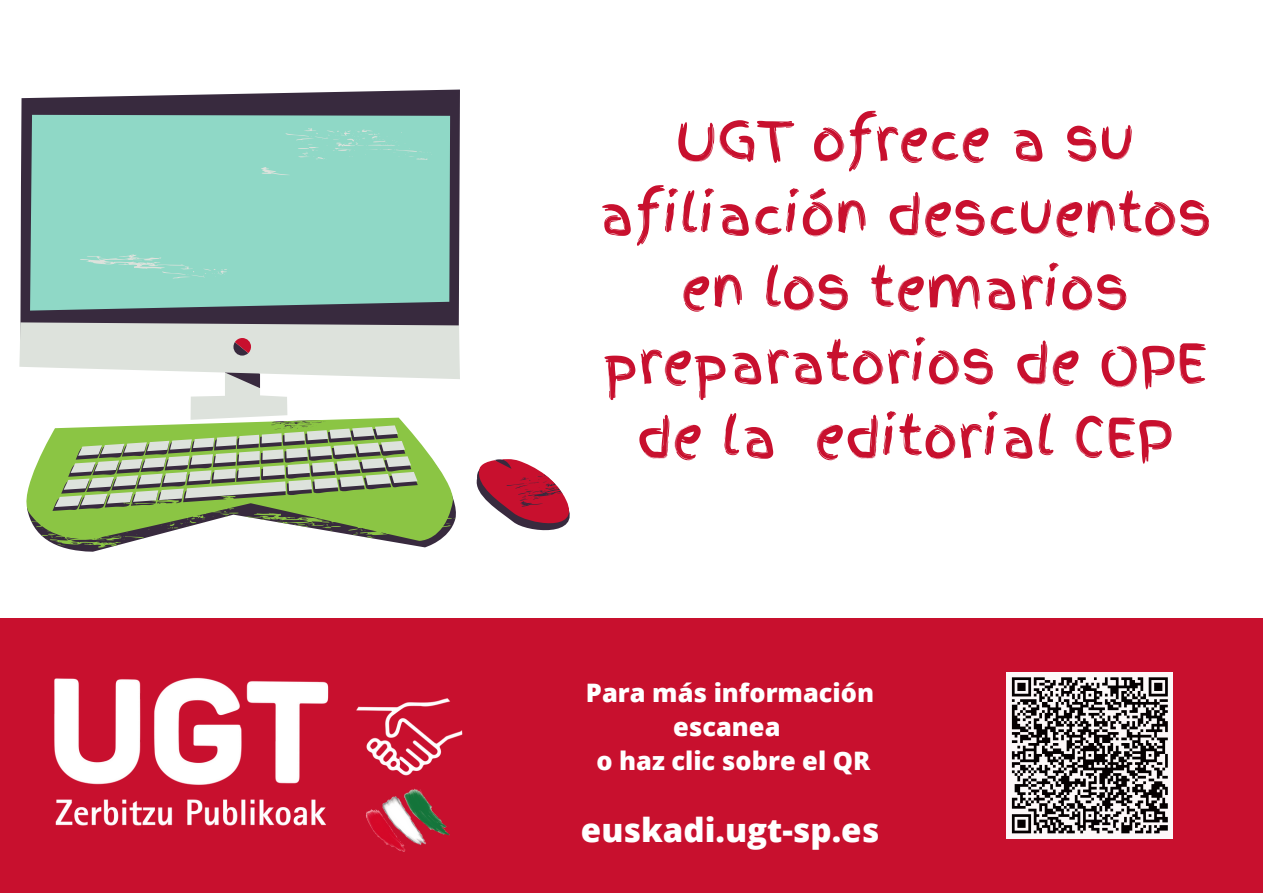
<style>
.page{position:relative;width:1263px;height:894px;background:#fff}
.page>*{position:absolute;margin:0;border:0;box-sizing:border-box;transform-origin:0 0}
.t1{font:53.7px/74.2px "Finger Paint";color:#c8102e;text-align:center}
.t2{font:800 33px "Open Sans";color:#fff}
.t3{font:800 25.5px "Open Sans";color:#fff}
</style>
<div class="page">
<div style="left:0;top:618px;width:1262px;height:274px;background:#c8102e"></div>
<img style="left:54px;top:677px;width:409px;height:175px">
<svg style="left:21px;top:89px;width:439px;height:462px;fill:#382a3e"></svg>
<svg style="left:21px;top:507px;width:435px;height:40px"></svg>
<svg style="left:19px;top:126px;width:441px;height:381px"></svg>
<svg style="left:233px;top:338px;width:337px;height:195px"></svg>
<svg style="left:30px;top:115px;width:420px;height:195px;fill:#8fd8c6"></svg>
<svg style="left:1006px;top:672px;width:167px;height:167px"></svg>
<p class="t1" style="left:598px;top:103px;width:616px">UGT ofrece a su afiliación descuentos en los temarios preparatorios de OPE de la editorial CEP</p>
<p class="t3" style="left:586px;top:674px;width:290px">Para más información</p>
<p class="t3" style="left:673px;top:708px;width:109px">escanea</p>
<p class="t3" style="left:596px;top:742px;width:275px">o haz clic sobre el QR</p>
<p class="t2" style="left:581px;top:806px;width:300px">euskadi.ugt-sp.es</p>
</div>
